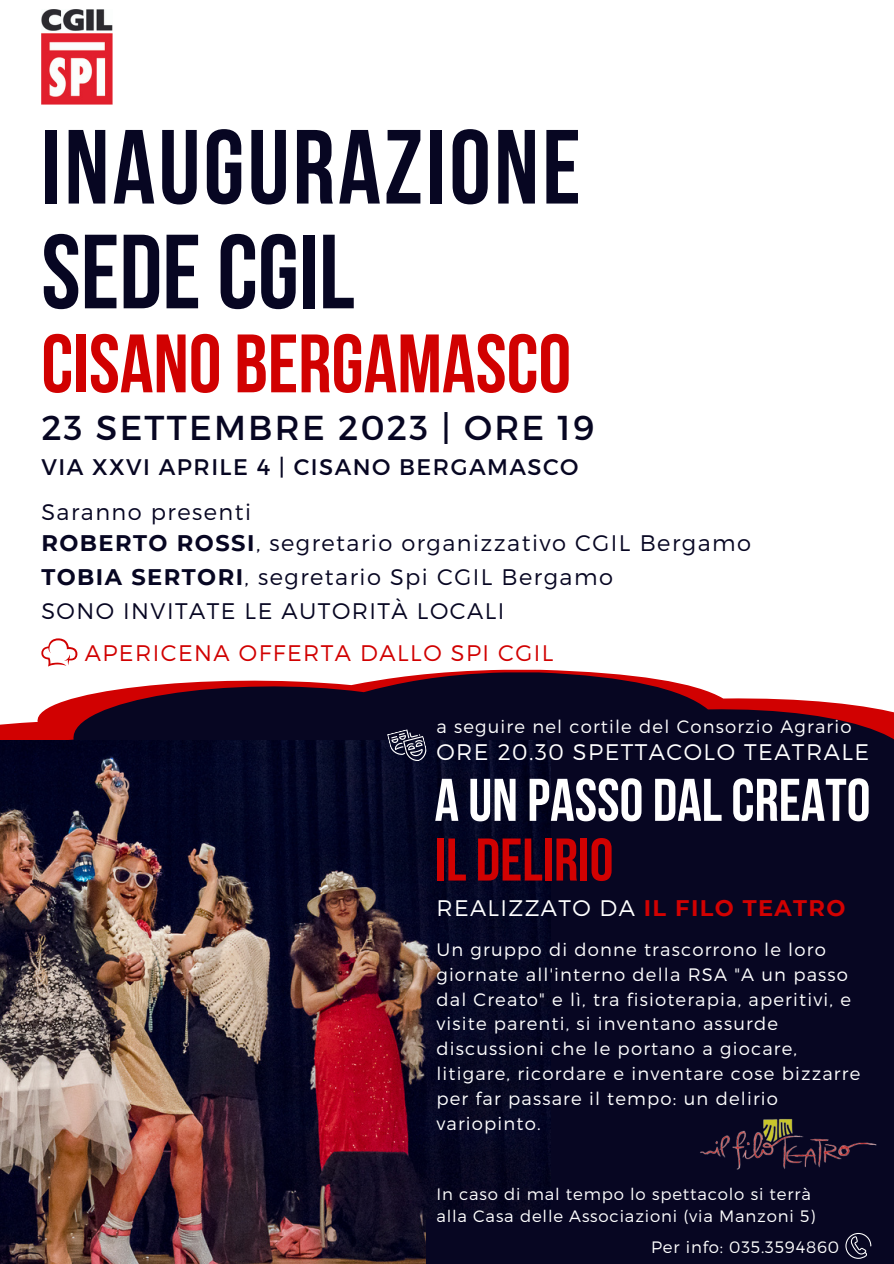
<style>
.page{position:relative;width:894px;height:1264px;background:#fff}
.page>*{position:absolute;margin:0;border:0;box-sizing:border-box;transform-origin:0 0}
.t1{font:700 105.15px "Bebas Neue";letter-spacing:.03em;color:#070622}
.t2{font:700 105.15px "Bebas Neue";color:#070622}
.t3{font:700 82.5px "Bebas Neue";color:#d10101}
.t4{font:700 60px "Bebas Neue";color:#fff}
.t5{font:700 60px "Bebas Neue";color:#d10101}
.t6{font:34.5px "Montserrat";letter-spacing:.065em;color:#070622}
.t7{font:300 22.5px "Montserrat";letter-spacing:.065em;color:#070622}
.t8{font:300 22.5px "Montserrat";letter-spacing:.065em;color:#fff}
.t9{font:22.5px "Montserrat";letter-spacing:.065em;color:#070622}
.t10{font:300 22.5px "Montserrat";letter-spacing:.065em;color:#d10101}
.t11{font:300 18px/24.8px "Montserrat";letter-spacing:.065em;color:#fff}
.t12{font:300 16.5px "Montserrat";letter-spacing:.05em;color:#fff}
.s1{font-weight:700}
.s2{font-weight:700;color:#d10101}
</style>
<div class="page">
<svg style="left:0;top:672px;width:893px;height:72px;fill:#070622"></svg>
<div style="left:0;top:744px;width:893px;height:519px;background:#070622"></div>
<img style="left:700px;top:1119px;width:177px;height:51px">
<svg style="left:41px;top:638px;width:36px;height:28px"></svg>
<img style="left:0;top:740px;width:550px;height:523px">
<svg style="left:387px;top:729px;width:42px;height:34px"></svg>
<img style="left:41px;top:9px;width:71px;height:95px">
<div style="left:427px;top:1218px;width:466px;height:45px;background:#070622"></div>
<svg style="left:845px;top:1232px;width:26px;height:26px"></svg>
<p class="t1" style="left:41px;top:125px;width:541px">INAUGURAZIONE</p>
<p class="t2" style="left:41px;top:229px;width:314px">SEDECGIL</p>
<p class="t3" style="left:41px;top:330px;width:531px">CISANO BERGAMASCO</p>
<p class="t6" style="left:41px;top:405px;width:554px">23 SETTEMBRE 2023 | ORE 19</p>
<p class="t9" style="left:41px;top:452px;width:538px">VIA XXVI APRILE 4 | CISANO BERGAMASCO</p>
<p class="t7" style="left:41px;top:497px;width:211px">Saranno presenti</p>
<p class="t7" style="left:41px;top:528px;width:711px"><span class="s1">ROBERTO ROSSI</span>, segretario organizzativo CGIL Bergamo</p>
<p class="t7" style="left:41px;top:562px;width:573px"><span class="s1">TOBIA SERTORI</span>, segretario Spi CGIL Bergamo</p>
<p class="t7" style="left:41px;top:596px;width:464px">SONO INVITATE LE AUTORITÀ LOCALI</p>
<p class="t10" style="left:85px;top:638px;width:470px">APERICENA OFFERTA DALLO SPI CGIL</p>
<p class="t11" style="left:436px;top:713px;width:416px">a seguire nel cortile del Consorzio Agrario</p>
<p class="t8" style="left:436px;top:737px;width:434px">ORE 20.30 SPETTACOLO TEATRALE</p>
<p class="t4" style="left:434px;top:775px;width:437px">A UN PASSO DALCREATO</p>
<p class="t5" style="left:434px;top:835px;width:180px">IL DELIRIO</p>
<p class="t8" style="left:436px;top:893px;width:410px">REALIZZATO DA <span class="s2">IL FILO TEATRO</span></p>
<p class="t11" style="left:436px;top:936px;width:425px">Un gruppo di donne trascorrono le loro giornate all'interno della RSA "A un passo dal Creato" e lì, tra fisioterapia, aperitivi, e visite parenti, si inventano assurde discussioni che le portano a giocare, litigare, ricordare e inventare cose bizzarre per far passare il tempo: un delirio variopinto.</p>
<p class="t12" style="left:436px;top:1182px;width:376px">In caso di mal tempo lo spettacolo si terrà</p>
<p class="t12" style="left:436px;top:1205px;width:380px">alla Casa delle Associazioni (via Manzoni 5)</p>
<p class="t12" style="left:651px;top:1236px;width:189px">Per info: 035.3594860</p>
</div>
